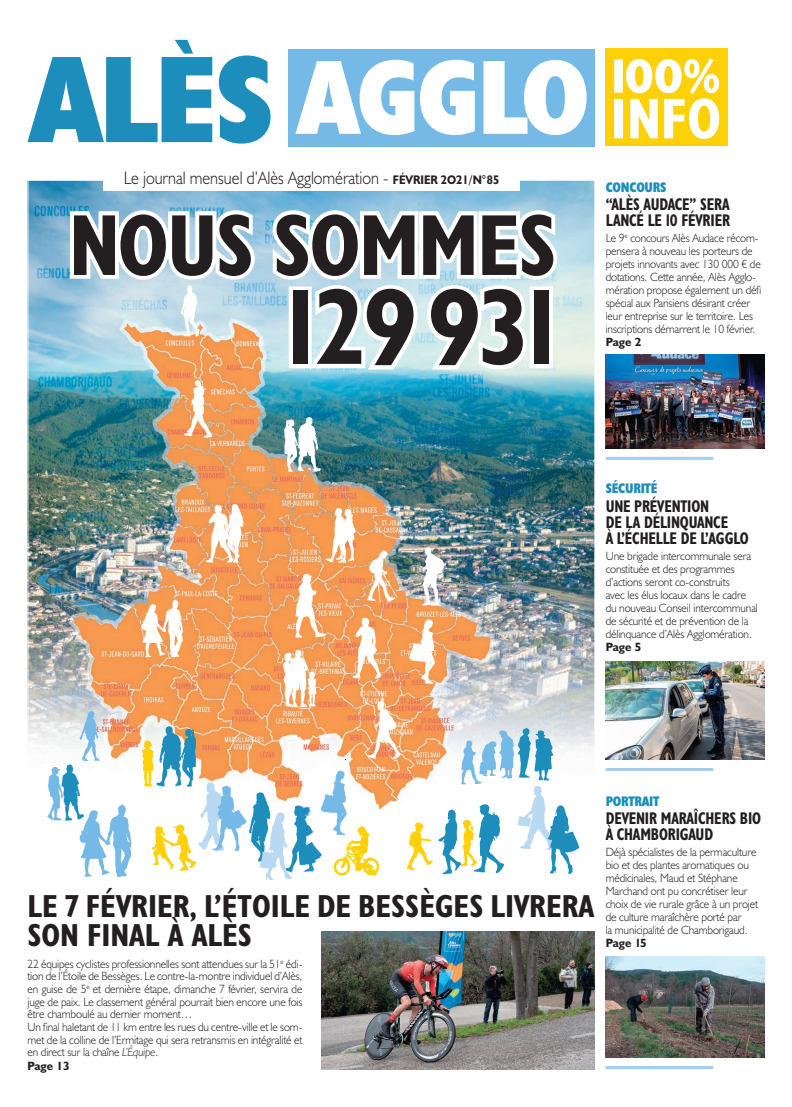
<style>
.page{position:relative;width:792px;height:1107px;background:#fff}
.page>*{position:absolute;margin:0;border:0;box-sizing:border-box;transform-origin:0 0}
.t1{font:700 condensed 108px "Humanist 521 BT";color:#231f20}
.t2{font:700 condensed 87.1px "Humanist 521 BT";letter-spacing:-.02em;color:#231f20}
.t3{font:700 condensed 32px/29px "Humanist 521 BT";color:#231f20}
.t4{font:300 18.2px "Humanist 521 BT";color:#231f20;scale:.9 1}
.t5{font:700 condensed 17px/16px "Humanist 521 BT";letter-spacing:-.01em;color:#231f20;scale:.9 1}
.t6{font:700 condensed 14px "Humanist 521 BT Xtra";letter-spacing:-.02em;color:#1d8ebc;scale:.94 1}
.t7{font:300 12px/13px "Humanist 521 BT";letter-spacing:-.01em;color:#231f20;scale:.95 1}
.t8{font:700 12px "Humanist 521 BT";color:#231f20}
.s1{font-weight:700;font-size:12.5px}
.s2{font-style:italic}
.s3{font-weight:700}
</style>
<div class="page">
<img style="left:29px;top:182px;width:564px;height:664px">
<div style="left:103px;top:163px;width:417px;height:28px;background:#fff"></div>
<div style="left:605px;top:48px;width:123px;height:98px;background:#fed006"></div>
<svg style="left:614px;top:58px;width:105px;height:81px"></svg>
<div style="left:288px;top:49px;width:306px;height:97px;background:#75bae7"></div>
<svg style="left:295px;top:60px;width:292px;height:75px"></svg>
<svg style="left:27px;top:40px;width:244px;height:104px"></svg>
<svg style="left:422px;top:547px;width:22px;height:58px"></svg>
<svg style="left:47px;top:710px;width:84px;height:166px"></svg>
<svg style="left:409px;top:618px;width:26px;height:65px"></svg>
<svg style="left:141px;top:504px;width:260px;height:376px"></svg>
<img style="left:606px;top:354px;width:158px;height:94px">
<hr style="left:606px;top:457px;width:107px;height:3px;background:#a3cfee">
<img style="left:606px;top:661px;width:158px;height:98px">
<img style="left:606px;top:956px;width:158px;height:101px">
<img style="left:322px;top:931px;width:272px;height:137px">
<hr style="left:606px;top:767px;width:107px;height:3px;background:#a3cfee">
<hr style="left:606px;top:1065px;width:107px;height:3px;background:#a3cfee">
<svg style="left:407px;top:727px;width:172px;height:147px"></svg>
<svg style="left:66px;top:205px;width:495px;height:78px"></svg>
<img style="left:74px;top:214px;width:483px;height:258px">
<h3 class="t4" style="left:124px;top:167px;width:419px">Le journal mensuel d’Alès Agglomération - <span class="s1">FÉVRIER 2O21/N°85</span></h3>
<h2 class="t2" style="left:69px;top:191px;width:489px">NOUS SOMMES</h2>
<h1 class="t1" style="left:285px;top:260px;width:273px">129931</h1>
<p class="t6" style="left:606px;top:178px;width:66px">CONCOURS</p>
<h3 class="t5" style="left:606px;top:196px;width:140px">“ALÈS AUDACE” SERA<br>LANCÉ LE 10 FÉVRIER</h3>
<p class="t7" style="left:606px;top:231px;width:166px">Le 9<sup>e</sup> concours Alès Audace récom&shy;pensera à nouveau les porteurs de projets innovants avec 130 000 € de dotations. Cette année, Alès Agglo&shy;mération propose également un défi spécial aux Parisiens désirant créer leur entreprise sur le territoire. Les inscriptions démarrent le 10 février.</p>
<p class="t8" style="left:606px;top:334px;width:37px">Page 2</p>
<p class="t6" style="left:606px;top:479px;width:57px">SÉCURITÉ</p>
<h3 class="t5" style="left:606px;top:497px;width:160px">UNE PRÉVENTION<br>DE LA DÉLINQUANCE<br>À L’ÉCHELLE DE L’AGGLO</h3>
<p class="t7" style="left:606px;top:548px;width:162px">Une brigade intercommunale sera constituée et des programmes d’actions seront co-construits<br>avec les élus locaux dans le cadre du nouveau Conseil intercommunal de sécurité et de prévention de la délinquance d’Alès Agglomération.</p>
<p class="t8" style="left:606px;top:639px;width:37px">Page 5</p>
<h3 class="t3" style="left:27px;top:890px;width:568px">LE 7 FÉVRIER, L’ÉTOILE DE BESSÈGES LIVRERA<br>SON FINAL À ALÈS</h3>
<p class="t7" style="left:27px;top:956px;width:291px">22 équipes cyclistes professionnelles sont attendues sur la 51<sup>e</sup> édi&shy;tion de l’Étoile de Bessèges. Le contre-la-montre individuel d’Alès, en guise de 5<sup>e</sup> et dernière étape, dimanche 7 février, servira de juge de paix. Le classement général pourrait bien encore une fois être chamboulé au dernier moment…<br>Un final haletant de 11 km entre les rues du centre-ville et le som&shy;met de la colline de l’Ermitage qui sera retransmis en intégralité et en direct sur la chaîne <span class="s2">L’Équipe</span>.<br><span class="s3">Page 13</span></p>
<p class="t6" style="left:606px;top:791px;width:59px">PORTRAIT</p>
<h3 class="t5" style="left:606px;top:810px;width:174px">DEVENIR MARAÎCHERS BIO<br>À CHAMBORIGAUD</h3>
<p class="t7" style="left:606px;top:845px;width:162px">Déjà spécialistes de la permaculture bio et des plantes aromatiques ou médicinales, Maud et Stéphane Marchand ont pu concrétiser leur choix de vie rurale grâce à un projet de culture maraîchère porté par<br>la municipalité de Chamborigaud.</p>
<p class="t8" style="left:606px;top:935px;width:43px">Page 15</p>
</div>
